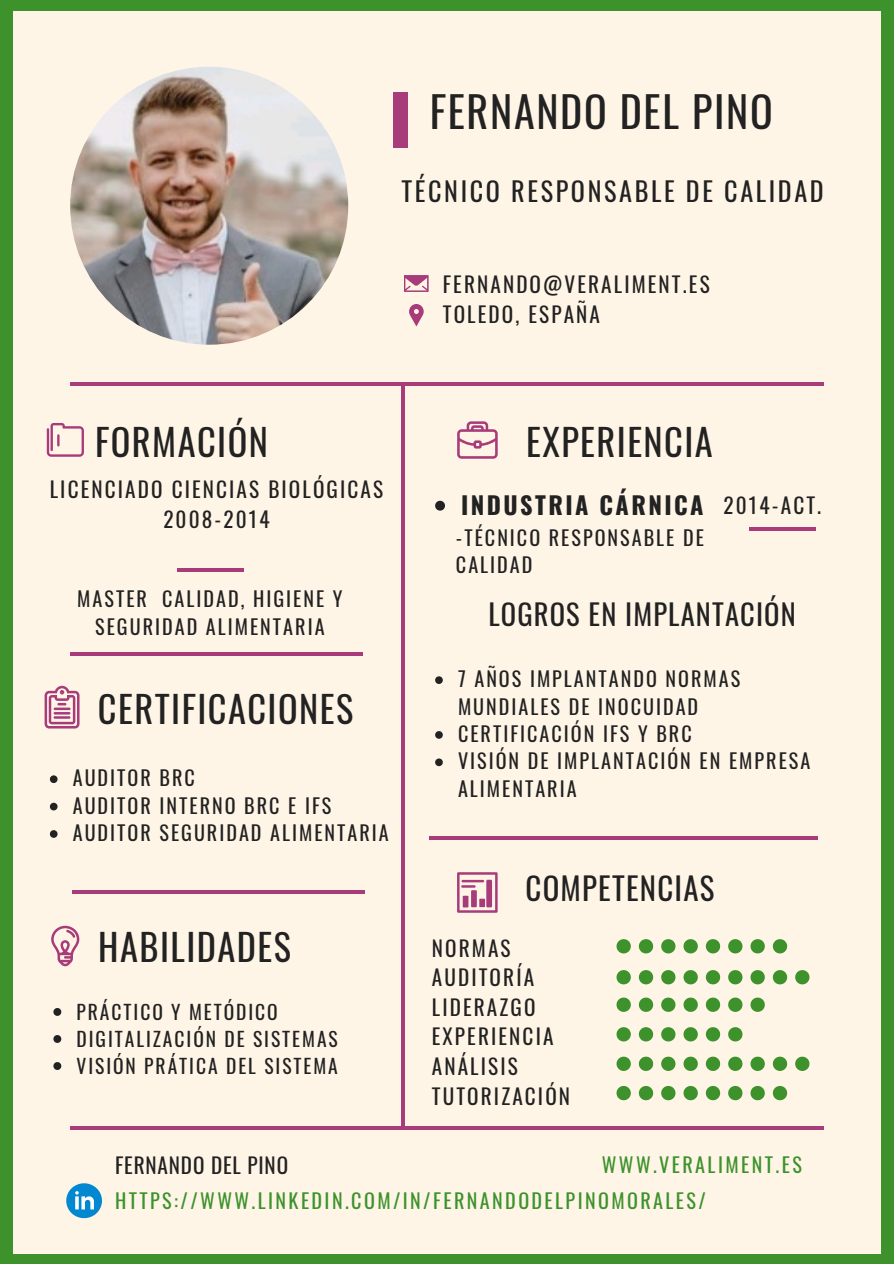
<style>
.page{position:relative;width:894px;height:1264px;background:#fff}
.page>*{position:absolute;margin:0;border:0;box-sizing:border-box;transform-origin:0 0}
.t1{font:42px "Oswald";letter-spacing:.04em;color:#222}
.t2{font:36.3px "Oswald";letter-spacing:.04em;color:#222}
.t3{font:30.9px "Oswald";letter-spacing:.04em;color:#222}
.t4{font:28.5px "Oswald";letter-spacing:.04em;color:#222}
.t5{font:26.1px "Oswald";letter-spacing:.1em;color:#222}
.t6{font:700 24.3px "Oswald";letter-spacing:.1em;color:#222}
.t7{font:21.15px/29.5px "Oswald";letter-spacing:.1em;color:#222}
.t8{font:21.15px "Oswald";letter-spacing:.04em;color:#222}
.t9{font:20.1px/27.5px "Oswald";letter-spacing:.1em;color:#222}
.t10{font:20.1px "Oswald";letter-spacing:.12em;color:#3d922c}
.t11{font:19.5px/27px "Oswald";letter-spacing:.1em;color:#222}
</style>
<div class="page">
<div style="left:0;top:0;width:893px;height:1263px;background:#3d922c"></div>
<div style="left:13px;top:11px;width:867px;height:1242px;background:#fff5e7"></div>
<svg style="left:47px;top:423px;width:37px;height:34px"></svg>
<svg style="left:457px;top:872px;width:40px;height:40px"></svg>
<div style="left:486px;top:879px;width:6px;height:28px;background:#a83c7a"></div>
<hr style="left:461px;top:879px;width:23px;height:3px;background:#a83c7a">
<svg style="left:50px;top:775px;width:8px;height:8px"></svg>
<svg style="left:50px;top:802px;width:8px;height:8px"></svg>
<svg style="left:50px;top:830px;width:8px;height:7px"></svg>
<svg style="left:45px;top:686px;width:34px;height:42px"></svg>
<svg style="left:457px;top:421px;width:40px;height:38px"></svg>
<svg style="left:404px;top:275px;width:24px;height:17px"></svg>
<svg style="left:409px;top:304px;width:14px;height:22px"></svg>
<svg style="left:53px;top:1008px;width:8px;height:7px"></svg>
<svg style="left:53px;top:1035px;width:8px;height:7px"></svg>
<svg style="left:53px;top:1062px;width:8px;height:7px"></svg>
<svg style="left:51px;top:925px;width:28px;height:41px"></svg>
<svg style="left:435px;top:501px;width:10px;height:9px"></svg>
<img style="left:70px;top:67px;width:278px;height:278px;border-radius:50%">
<div style="left:393px;top:92px;width:15px;height:55px;background:#a83c7a"></div>
<hr style="left:70px;top:382px;width:753px;height:4px;background:#a83c7a">
<hr style="left:70px;top:1126px;width:753px;height:3px;background:#a83c7a">
<hr style="left:401px;top:383px;width:4px;height:745px;background:#a83c7a">
<hr style="left:177px;top:568px;width:66px;height:4px;background:#a83c7a">
<hr style="left:70px;top:652px;width:293px;height:4px;background:#a83c7a">
<svg style="left:72px;top:890px;width:292px;height:3px"></svg>
<hr style="left:748px;top:527px;width:67px;height:4px;background:#a83c7a">
<hr style="left:428px;top:836px;width:389px;height:3px;background:#a83c7a">
<svg style="left:616px;top:970px;width:14px;height:14px"></svg>
<svg style="left:638px;top:970px;width:15px;height:14px"></svg>
<svg style="left:661px;top:970px;width:14px;height:14px"></svg>
<svg style="left:683px;top:970px;width:14px;height:14px"></svg>
<svg style="left:705px;top:970px;width:15px;height:14px"></svg>
<svg style="left:728px;top:970px;width:14px;height:14px"></svg>
<svg style="left:750px;top:970px;width:14px;height:14px"></svg>
<svg style="left:772px;top:970px;width:15px;height:14px"></svg>
<svg style="left:795px;top:970px;width:14px;height:14px"></svg>
<svg style="left:616px;top:939px;width:14px;height:14px"></svg>
<svg style="left:638px;top:939px;width:15px;height:14px"></svg>
<svg style="left:661px;top:939px;width:14px;height:14px"></svg>
<svg style="left:683px;top:939px;width:14px;height:14px"></svg>
<svg style="left:705px;top:939px;width:15px;height:14px"></svg>
<svg style="left:728px;top:939px;width:14px;height:14px"></svg>
<svg style="left:750px;top:939px;width:14px;height:14px"></svg>
<svg style="left:772px;top:939px;width:15px;height:14px"></svg>
<svg style="left:616px;top:997px;width:14px;height:14px"></svg>
<svg style="left:638px;top:997px;width:15px;height:14px"></svg>
<svg style="left:661px;top:997px;width:14px;height:14px"></svg>
<svg style="left:683px;top:997px;width:14px;height:14px"></svg>
<svg style="left:705px;top:997px;width:15px;height:14px"></svg>
<svg style="left:728px;top:997px;width:14px;height:14px"></svg>
<svg style="left:750px;top:997px;width:14px;height:14px"></svg>
<svg style="left:616px;top:1027px;width:14px;height:14px"></svg>
<svg style="left:638px;top:1027px;width:15px;height:14px"></svg>
<svg style="left:661px;top:1027px;width:14px;height:14px"></svg>
<svg style="left:683px;top:1027px;width:14px;height:14px"></svg>
<svg style="left:705px;top:1027px;width:15px;height:14px"></svg>
<svg style="left:728px;top:1027px;width:14px;height:14px"></svg>
<svg style="left:616px;top:1056px;width:14px;height:14px"></svg>
<svg style="left:638px;top:1056px;width:15px;height:14px"></svg>
<svg style="left:661px;top:1056px;width:14px;height:14px"></svg>
<svg style="left:683px;top:1056px;width:14px;height:14px"></svg>
<svg style="left:705px;top:1056px;width:15px;height:14px"></svg>
<svg style="left:728px;top:1056px;width:14px;height:14px"></svg>
<svg style="left:750px;top:1056px;width:14px;height:14px"></svg>
<svg style="left:772px;top:1056px;width:15px;height:14px"></svg>
<svg style="left:795px;top:1056px;width:14px;height:14px"></svg>
<svg style="left:616px;top:1086px;width:14px;height:14px"></svg>
<svg style="left:638px;top:1086px;width:15px;height:14px"></svg>
<svg style="left:661px;top:1086px;width:14px;height:14px"></svg>
<svg style="left:683px;top:1086px;width:14px;height:14px"></svg>
<svg style="left:705px;top:1086px;width:15px;height:14px"></svg>
<svg style="left:728px;top:1086px;width:14px;height:14px"></svg>
<svg style="left:750px;top:1086px;width:14px;height:14px"></svg>
<svg style="left:772px;top:1086px;width:15px;height:14px"></svg>
<svg style="left:66px;top:1183px;width:36px;height:35px"></svg>
<svg style="left:435px;top:676px;width:7px;height:8px"></svg>
<svg style="left:435px;top:731px;width:7px;height:7px"></svg>
<svg style="left:435px;top:758px;width:7px;height:8px"></svg>
<h1 class="t1" style="left:429px;top:78px;width:344px">FERNANDO DEL PINO</h1>
<p class="t5" style="left:401px;top:171px;width:423px">TÉCNICO RESPONSABLE DE CALIDAD</p>
<h2 class="t2" style="left:95px;top:413px;width:174px">FORMACIÓN</h2>
<p class="t7" style="left:50px;top:474px;width:335px;text-align:center">LICENCIADO CIENCIAS BIOLÓGICAS<br>2008-2014</p>
<p class="t9" style="left:77px;top:584px;width:267px;text-align:center">MASTER CALIDAD, HIGIENE Y<br>SEGURIDAD ALIMENTARIA</p>
<h2 class="t2" style="left:98px;top:681px;width:257px">CERTIFICACIONES</h2>
<p class="t9" style="left:73px;top:763px;width:317px">AUDITOR BRC<br>AUDITOR INTERNO BRC E IFS<br>AUDITOR SEGURIDAD ALIMENTARIA</p>
<h2 class="t2" style="left:98px;top:918px;width:194px">HABILIDADES</h2>
<p class="t11" style="left:76px;top:998px;width:263px">PRÁCTICO Y METÓDICO<br>DIGITALIZACIÓN DE SISTEMAS<br>VISIÓN PRÁTICA DEL SISTEMA</p>
<p class="t7" style="left:442px;top:268px;width:268px;line-height:30.6px">FERNANDO@VERALIMENT.ES<br>TOLEDO, ESPAÑA</p>
<h2 class="t2" style="left:526px;top:413px;width:188px">EXPERIENCIA</h2>
<p class="t6" style="left:461px;top:486px;width:244px">INDUSTRIA CÁRNICA</p>
<p class="t9" style="left:456px;top:523px;width:249px">-TÉCNICO RESPONSABLE DE<br>CALIDAD</p>
<p class="t7" style="left:723px;top:489px;width:99px">2014-ACT.</p>
<h3 class="t4" style="left:488px;top:592px;width:309px">LOGROS EN IMPLANTACIÓN</h3>
<p class="t9" style="left:458px;top:664px;width:353px">7 AÑOS IMPLANTANDO NORMAS<br>MUNDIALES DE INOCUIDAD<br>CERTIFICACIÓN IFS Y BRC<br>VISIÓN DE IMPLANTACIÓN EN EMPRESA<br>ALIMENTARIA</p>
<h3 class="t3" style="left:525px;top:864px;width:190px">COMPETENCIAS</h3>
<p class="t7" style="left:431px;top:932px;width:140px">NORMAS<br>AUDITORÍA<br>LIDERAZGO<br>EXPERIENCIA<br>ANÁLISIS<br>TUTORIZACIÓN</p>
<p class="t8" style="left:115px;top:1148px;width:174px">FERNANDO DEL PINO</p>
<p class="t10" style="left:601px;top:1148px;width:201px">WWW.VERALIMENT.ES</p>
<p class="t10" style="left:115px;top:1184px;width:592px">HTTPS://WWW.LINKEDIN.COM/IN/FERNANDODELPINOMORALES/</p>
</div>
